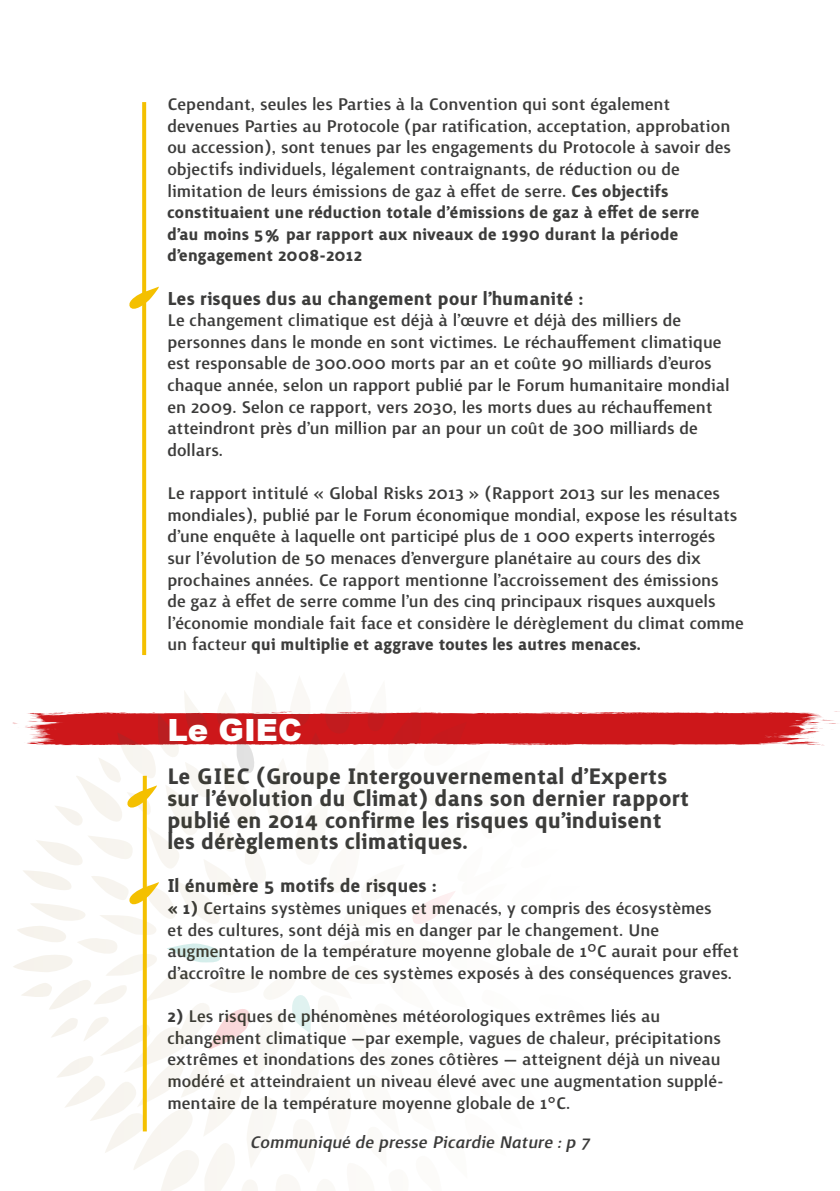
<style>
.page{position:relative;width:840px;height:1191px;background:#fff}
.page>*{position:absolute;margin:0;border:0;box-sizing:border-box;transform-origin:0 0}
.t1{font:900 30.6px "Arial";color:#fff}
.t2{font:700 28.8px/21.6px "Surface";color:#3c3c3b}
.t3{font:700 24px "Surface";color:#3c3c3b}
.t4{font:500 21.6px/21.6px "Surface";color:#3c3c3b}
.t5{font:21.6px "Surface Medium Italique";color:#3c3c3b}
.s1{font-weight:700}
</style>
<div class="page">
<svg style="left:142px;top:102px;width:4px;height:553px;background:#f4c20a"></svg>
<svg style="left:129px;top:285px;width:30px;height:28px"></svg>
<svg style="left:12px;top:672px;width:827px;height:519px"></svg>
<p class="t4" style="left:167px;top:94px;width:564px">Cependant, seules les Parties à la Convention qui sont également devenues Parties au Protocole (par ratification, acceptation, approbation ou accession), sont tenues par les engagements du Protocole à savoir des objectifs individuels, légalement contraignants, de réduction ou de limitation de leurs émissions de gaz à effet de serre. <span class="s1">Ces objectifs constituaient une réduction totale d’émissions de gaz à effet de serre d’au moins 5% par rapport aux niveaux de 1990 durant la période d’engagement 2008-2012</span></p>
<p class="t3" style="left:167px;top:287px;width:416px">Les risques dus au changement pour l’humanité :</p>
<p class="t4" style="left:167px;top:310px;width:563px">Le changement climatique est déjà à l’œuvre et déjà des milliers de personnes dans le monde en sont victimes. Le réchauffement climatique est responsable de 300.000 morts par an et coûte 90 milliards d’euros chaque année, selon un rapport publié par le Forum humanitaire mondial en 2009. Selon ce rapport, vers 2030, les morts dues au réchauffement atteindront près d’un million par an pour un coût de 300 milliards de dollars.</p>
<p class="t4" style="left:167px;top:483px;width:577px">Le rapport intitulé « Global Risks 2013 » (Rapport 2013 sur les menaces mondiales), publié par le Forum économique mondial, expose les résultats d’une enquête à laquelle ont participé plus de 1 000 experts interrogés sur l’évolution de 50 menaces d’envergure planétaire au cours des dix prochaines années. Ce rapport mentionne l’accroissement des émissions<br>de gaz à effet de serre comme l’un des cinq principaux risques auxquels l’économie mondiale fait face et considère le dérèglement du climat comme un facteur <span class="s1">qui multiplie et aggrave toutes les autres menaces.</span></p>
<h1 class="t1" style="left:167px;top:708px;width:136px">Le GIEC</h1>
<h2 class="t2" style="left:167px;top:766px;width:523px">Le GIEC (Groupe Intergouvernemental d’Experts sur l’évolution du Climat) dans son dernier rapport publié en 2014 confirme les risques qu’induisent les dérèglements climatiques.</h2>
<p class="t3" style="left:167px;top:875px;width:270px">Il énumère 5 motifs de risques :</p>
<p class="t4" style="left:167px;top:897px;width:572px"><span class="s1">« 1)</span> Certains systèmes uniques et menacés, y compris des écosystèmes<br>et des cultures, sont déjà mis en danger par le changement. Une augmentation de la température moyenne globale de 1ºC aurait pour effet d’accroître le nombre de ces systèmes exposés à des conséquences graves.</p>
<p class="t4" style="left:167px;top:1005px;width:557px"><span class="s1">2)</span> Les risques de phénomènes météorologiques extrêmes liés au changement climatique —par exemple, vagues de chaleur, précipitations extrêmes et inondations des zones côtières — atteignent déjà un niveau modéré et atteindraient un niveau élevé avec une augmentation supplé&shy;mentaire de la température moyenne globale de 1°C.</p>
<p class="t5" style="left:250px;top:1132px;width:341px">Communiqué de presse Picardie Nature : p 7</p>
</div>
